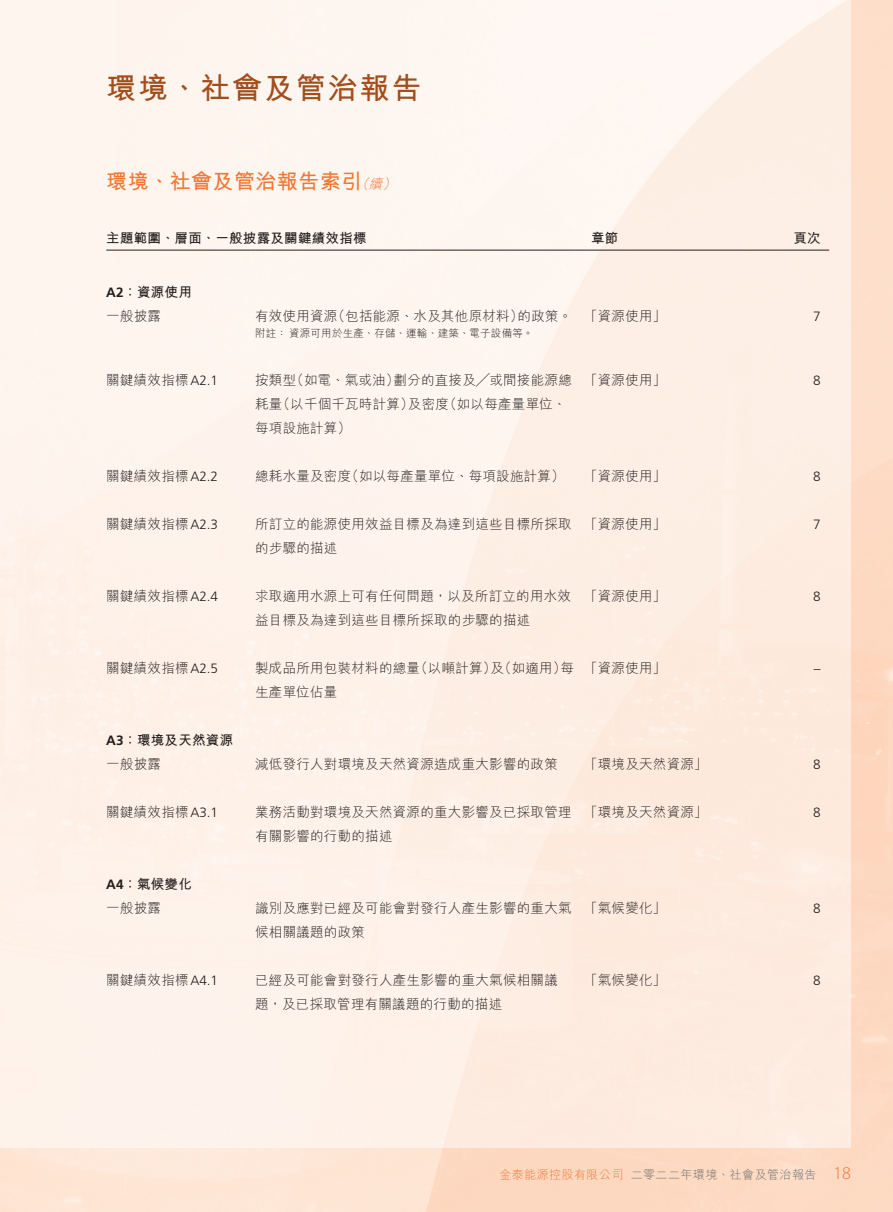
<style>
.page{position:relative;width:893px;height:1212px;background:#fff}
.page>*{position:absolute;margin:0;border:0;box-sizing:border-box;transform-origin:0 0}
.t1{font:700 30px "M Hei HK";letter-spacing:.06em;color:#a14d1c}
._01_H1{font:700 21px "M Hei HK";letter-spacing:.02em;color:#f37736}
.t2{font:300 18px "Myriad Pro";color:#f37736}
._50_Table_txt{font:300 13.5px/24px "M Hei HK";letter-spacing:.02em;color:#231f20}
._50_Table_txt-2{font:700 13.5px "M Hei HK";letter-spacing:.02em;color:#231f20}
._50_Table_txt-3{font:300 13.5px "Frutiger LT Std";color:#231f20}
._01_H1-2{font:italic 300 13.5px "M Hei HK";color:#f37736}
.t3{font:300 12px "M Hei HK";letter-spacing:.035em;color:#6c6d70}
.t4{font:300 12px "M Hei HK";letter-spacing:.035em;color:#f37736}
._06_Notes{font:300 10.5px "M Hei HK";letter-spacing:.02em;color:#231f20}
.s1{font-family:"Frutiger LT Std"}
</style>
<div class="page">
<img style="left:0;top:0;width:893px;height:1212px">
<div style="left:0;top:0;width:850px;height:1148px;background:#fef1e9"></div>
<hr style="left:106px;top:250px;width:149px;height:1px;background:#231f20">
<hr style="left:255px;top:250px;width:319px;height:1px;background:#231f20">
<hr style="left:574px;top:250px;width:204px;height:1px;background:#231f20">
<hr style="left:778px;top:250px;width:51px;height:1px;background:#231f20">
<h1 class="t1" style="left:106px;top:66px;width:316px">環境、社會及管治報告</h1>
<p class="_01_H1" style="left:106px;top:166px;width:257px">環境、社會及管治報告索引</p>
<p class="_01_H1-2" style="left:369px;top:177px;width:18px">續</p>
<p class="_01_H1-2" style="left:355px;top:177px;width:18px">（</p>
<p class="_01_H1-2" style="left:382px;top:177px;width:18px">(</p>
<p class="_50_Table_txt-2" style="left:106px;top:229px;width:262px">主題範圍、層面、一般披露及關鍵績效指標</p>
<p class="_50_Table_txt-2" style="left:106px;top:282px;width:87px"><span class="s1">A2</span>：資源使用</p>
<p class="_50_Table_txt" style="left:106px;top:304px;width:56px">一般披露</p>
<p class="_50_Table_txt" style="left:332px;top:304px;width:193px">（包括能源、水及其他原材料）</p>
<p class="_50_Table_txt" style="left:255px;top:304px;width:84px">有效使用資源</p>
<p class="_50_Table_txt" style="left:518px;top:304px;width:56px">的政策。</p>
<p class="_06_Notes" style="left:255px;top:328px;width:280px">附註：資源可用於生產、存儲、運輸、建築、電子設備等。</p>
<p class="_50_Table_txt" style="left:106px;top:368px;width:113px">關鍵績效指標<span class="s1">A2.1</span></p>
<p class="_50_Table_txt" style="left:394px;top:368px;width:180px">劃分的直接及╱或間接能源總</p>
<p class="_50_Table_txt" style="left:290px;top:368px;width:110px">（如電、氣或油）</p>
<p class="_50_Table_txt" style="left:255px;top:368px;width:43px">按類型</p>
<p class="_50_Table_txt" style="left:277px;top:392px;width:138px">（以千個千瓦時計算）</p>
<p class="_50_Table_txt" style="left:443px;top:392px;width:125px">（如以每產量單位、</p>
<p class="_50_Table_txt" style="left:408px;top:392px;width:43px">及密度</p>
<p class="_50_Table_txt" style="left:255px;top:392px;width:97px">耗量<br>每項設施計算(</p>
<p class="_50_Table_txt" style="left:106px;top:464px;width:113px">關鍵績效指標<span class="s1">A2.2</span></p>
<p class="_50_Table_txt" style="left:346px;top:464px;width:220px">（如以每產量單位、每項設施計算）</p>
<p class="_50_Table_txt" style="left:255px;top:464px;width:98px">總耗水量及密度</p>
<p class="_50_Table_txt" style="left:106px;top:512px;width:113px">關鍵績效指標<span class="s1">A2.3</span></p>
<p class="_50_Table_txt" style="left:255px;top:512px;width:318px">所訂立的能源使用效益目標及為達到這些目標所採取</p>
<p class="_50_Table_txt" style="left:255px;top:536px;width:84px">的步驟的描述</p>
<p class="_50_Table_txt" style="left:106px;top:584px;width:113px">關鍵績效指標<span class="s1">A2.4</span></p>
<p class="_50_Table_txt" style="left:255px;top:584px;width:317px">求取適用水源上可有任何問題，以及所訂立的用水效</p>
<p class="_50_Table_txt" style="left:255px;top:608px;width:277px">益目標及為達到這些目標所採取的步驟的描述</p>
<p class="_50_Table_txt" style="left:106px;top:656px;width:113px">關鍵績效指標<span class="s1">A2.5</span></p>
<p class="_50_Table_txt" style="left:414px;top:656px;width:161px">（以噸計算 （及） 如適用每）</p>
<p class="_50_Table_txt" style="left:255px;top:656px;width:166px">製成品所用包裝材料的總量</p>
<p class="_50_Table_txt" style="left:255px;top:680px;width:84px">生產單位佔量</p>
<p class="_50_Table_txt-2" style="left:106px;top:730px;width:128px"><span class="s1">A3</span>：環境及天然資源</p>
<p class="_50_Table_txt" style="left:106px;top:752px;width:56px">一般披露</p>
<p class="_50_Table_txt" style="left:255px;top:752px;width:304px">減低發行人對環境及天然資源造成重大影響的政策</p>
<p class="_50_Table_txt" style="left:106px;top:800px;width:113px">關鍵績效指標<span class="s1">A3.1</span></p>
<p class="_50_Table_txt" style="left:255px;top:800px;width:318px">業務活動對環境及天然資源的重大影響及已採取管理</p>
<p class="_50_Table_txt" style="left:255px;top:824px;width:139px">有關影響的行動的描述</p>
<p class="_50_Table_txt-2" style="left:106px;top:874px;width:87px"><span class="s1">A4</span>：氣候變化</p>
<p class="_50_Table_txt" style="left:106px;top:896px;width:56px">一般披露</p>
<p class="_50_Table_txt" style="left:255px;top:896px;width:318px">識別及應對已經及可能會對發行人產生影響的重大氣</p>
<p class="_50_Table_txt" style="left:255px;top:920px;width:111px">候相關議題的政策</p>
<p class="_50_Table_txt" style="left:106px;top:968px;width:113px">關鍵績效指標<span class="s1">A4.1</span></p>
<p class="_50_Table_txt" style="left:255px;top:968px;width:304px">已經及可能會對發行人產生影響的重大氣候相關議</p>
<p class="_50_Table_txt" style="left:255px;top:992px;width:249px">題，及已採取管理有關議題的行動的描述</p>
<p class="_50_Table_txt-2" style="left:591px;top:229px;width:29px">章節</p>
<p class="_50_Table_txt" style="left:584px;top:304px;width:83px">「資源使用「</p>
<p class="_50_Table_txt" style="left:584px;top:368px;width:83px">「資源使用「</p>
<p class="_50_Table_txt" style="left:584px;top:464px;width:83px">「資源使用「</p>
<p class="_50_Table_txt" style="left:584px;top:512px;width:83px">「資源使用「</p>
<p class="_50_Table_txt" style="left:584px;top:584px;width:83px">「資源使用「</p>
<p class="_50_Table_txt" style="left:584px;top:656px;width:83px">「資源使用「</p>
<p class="_50_Table_txt" style="left:584px;top:752px;width:125px">「環境及天然資源「</p>
<p class="_50_Table_txt" style="left:584px;top:800px;width:125px">「環境及天然資源「</p>
<p class="_50_Table_txt" style="left:584px;top:896px;width:83px">「氣候變化「</p>
<p class="_50_Table_txt" style="left:584px;top:968px;width:83px">「氣候變化「</p>
<p class="_50_Table_txt-2" style="left:793px;top:229px;width:29px">頁次</p>
<p class="_50_Table_txt-3" style="left:813px;top:308px;width:9px">7</p>
<p class="_50_Table_txt-3" style="left:813px;top:373px;width:9px">8</p>
<p class="_50_Table_txt-3" style="left:813px;top:469px;width:9px">8</p>
<p class="_50_Table_txt-3" style="left:813px;top:517px;width:9px">7</p>
<p class="_50_Table_txt-3" style="left:813px;top:589px;width:9px">8</p>
<p class="_50_Table_txt-3" style="left:814px;top:661px;width:8px">–</p>
<p class="_50_Table_txt-3" style="left:813px;top:757px;width:9px">8</p>
<p class="_50_Table_txt-3" style="left:813px;top:805px;width:9px">8</p>
<p class="_50_Table_txt-3" style="left:813px;top:901px;width:9px">8</p>
<p class="_50_Table_txt-3" style="left:813px;top:973px;width:9px">8</p>
<p class="t4" style="left:499px;top:1168px;width:125px">金泰能源控股有限公司</p>
<p class="t3" style="left:631px;top:1168px;width:187px">二零二二年環境、社會及管治報告</p>
<h3 class="t2" style="left:833px;top:1162px;width:19px">18</h3>
</div>
